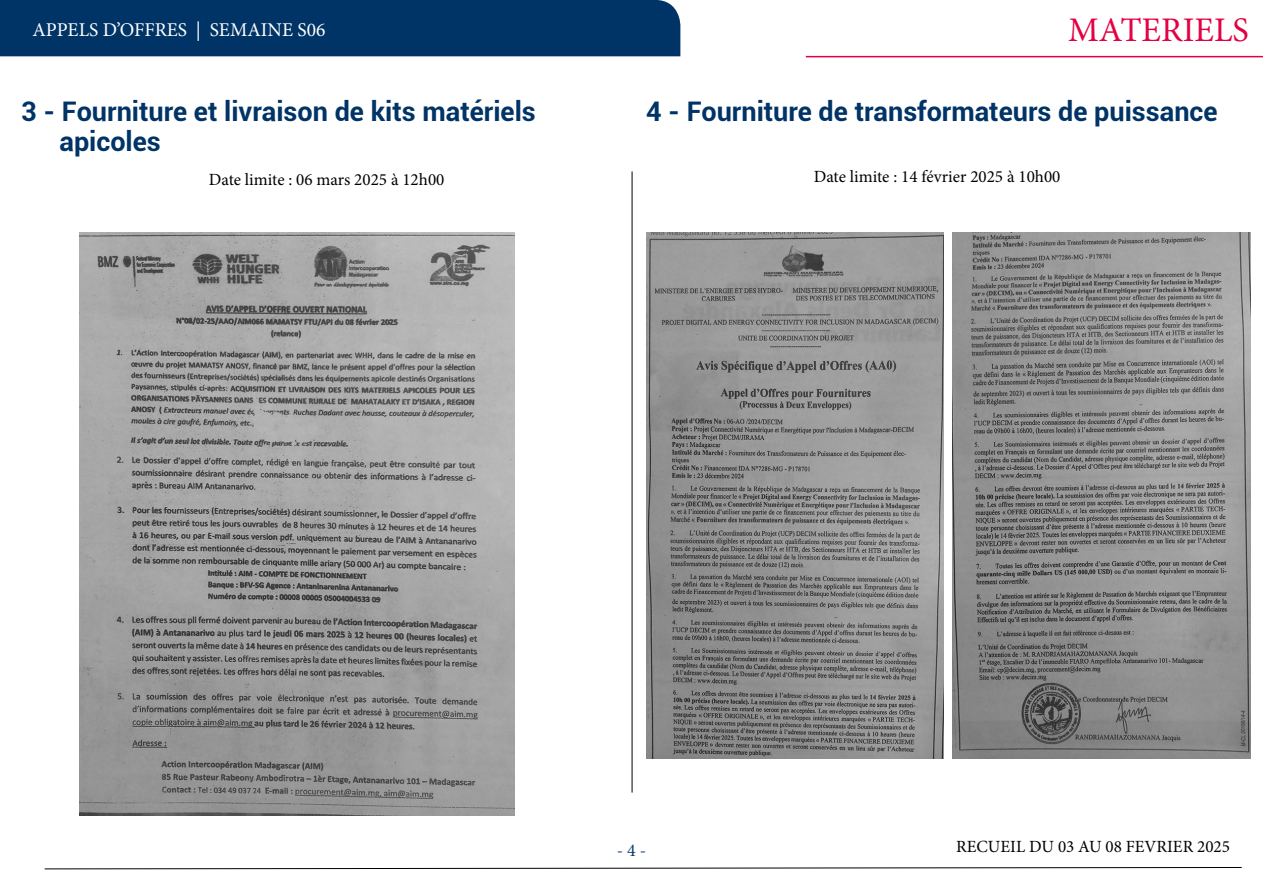
<style>
.page{position:relative;width:1263px;height:893px;background:#fff}
.page>*{position:absolute;margin:0;border:0;box-sizing:border-box;transform-origin:0 0}
.t1{font:34.5px "Minion Pro";color:#e30043}
.t2{font:700 27px/30px "Roboto";color:#036}
.t3{font:19.5px "Minion Pro";color:#fff}
.t4{font:18px "Minion Pro";color:#0b3b6c}
.t5{font:17.1px "Minion Pro";color:#000}
</style>
<div class="page">
<svg style="left:44px;top:867px;width:1198px;height:3px"></svg>
<div style="left:0;top:0;width:680px;height:56px;background:#003466"></div>
<hr style="left:806px;top:56px;width:457px;height:1px;background:#e30043">
<hr style="left:632px;top:171px;width:1px;height:622px;background:#000">
<img style="left:646px;top:233px;width:298px;height:525px">
<img style="left:953px;top:233px;width:298px;height:525px">
<img style="left:80px;top:233px;width:434px;height:582px">
<p class="t3" style="left:32px;top:17px;width:295px">APPELS D’OFFRES | SEMAINE S06</p>
<p class="t2" style="left:60px;top:96px;width:478px;text-indent:-38px">3 - Fourniture et livraison de kits matériels apicoles</p>
<p class="t5" style="left:209px;top:168px;width:237px">Date limite : 06 mars 2025 à 12h00</p>
<p class="t1" style="left:1068px;top:7px;width:182px">MATERIELS</p>
<p class="t2" style="left:646px;top:96px;width:573px">4 - Fourniture de transformateurs de puissance</p>
<p class="t5" style="left:814px;top:165px;width:248px">Date limite : 14 février 2025 à 10h00</p>
<p class="t4" style="left:617px;top:838px;width:31px">- 4 -</p>
<p class="t5" style="left:956px;top:835px;width:275px">RECUEIL DU 03 AU 08 FEVRIER 2025</p>
</div>
